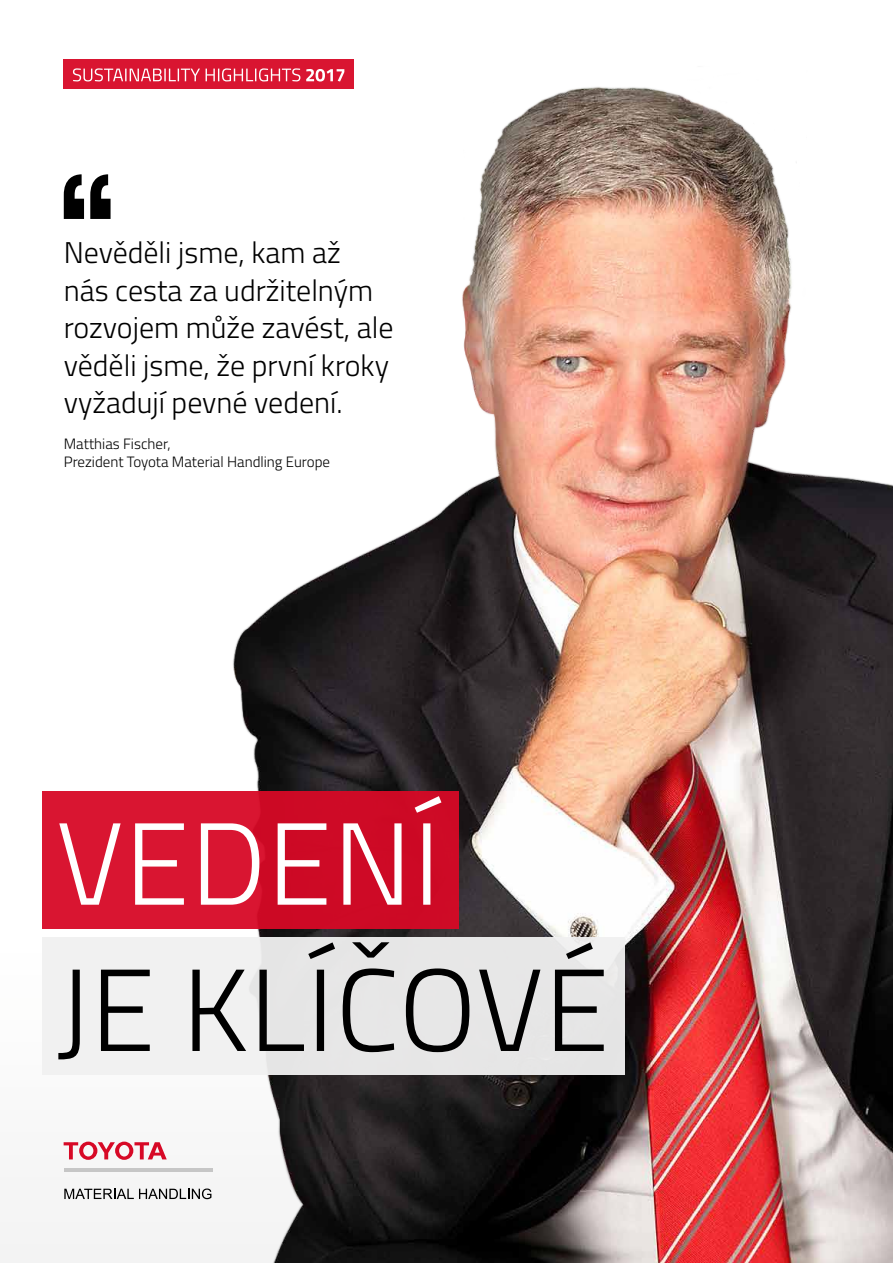
<style>
.page{position:relative;width:893px;height:1263px;background:#fff}
.page>*{position:absolute;margin:0;border:0;box-sizing:border-box;transform-origin:0 0}
.t1{font:300 117px "Titillium";letter-spacing:.01em;color:#000}
.t2{font:300 117px "Titillium";letter-spacing:.01em;color:#fff}
.t3{font:300 30px/37.5px "Titillium";color:#000}
.t4{font:300 15px/18px "Titillium";color:#000}
</style>
<div class="page">
<svg style="left:64px;top:1141px;width:103px;height:19px"></svg>
<hr style="left:64px;top:1168px;width:148px;height:3px;background:#c6c6c6">
<svg style="left:64px;top:1188px;width:123px;height:11px"></svg>
<img style="left:188px;top:59px;width:705px;height:1204px">
<svg style="left:64px;top:174px;width:47px;height:45px"></svg>
<div style="left:43px;top:791px;width:416px;height:138px;background:linear-gradient(to right,#dc1834,#cb0723)"></div>
<div style="left:43px;top:937px;width:582px;height:138px;background:#e7e7e7"></div>
<div style="left:64px;top:60px;width:290px;height:29px;background:#d91531"></div>
<svg style="left:73px;top:68px;width:271px;height:14px"></svg>
<p class="t3" style="left:64px;top:233px;width:331px">Nevěděli jsme, kam až<br>nás cesta za udržitelným rozvojem může zavést, ale věděli jsme, že první kroky vyžadují pevné vedení.</p>
<p class="t4" style="left:64px;top:434px;width:268px">Matthias Fischer,<br>Prezident Toyota Material Handling Europe</p>
<h1 class="t2" style="left:56px;top:779px;width:386px">VEDENÍ</h1>
<h1 class="t1" style="left:56px;top:925px;width:555px">JE KLÍČOVÉ</h1>
</div>
